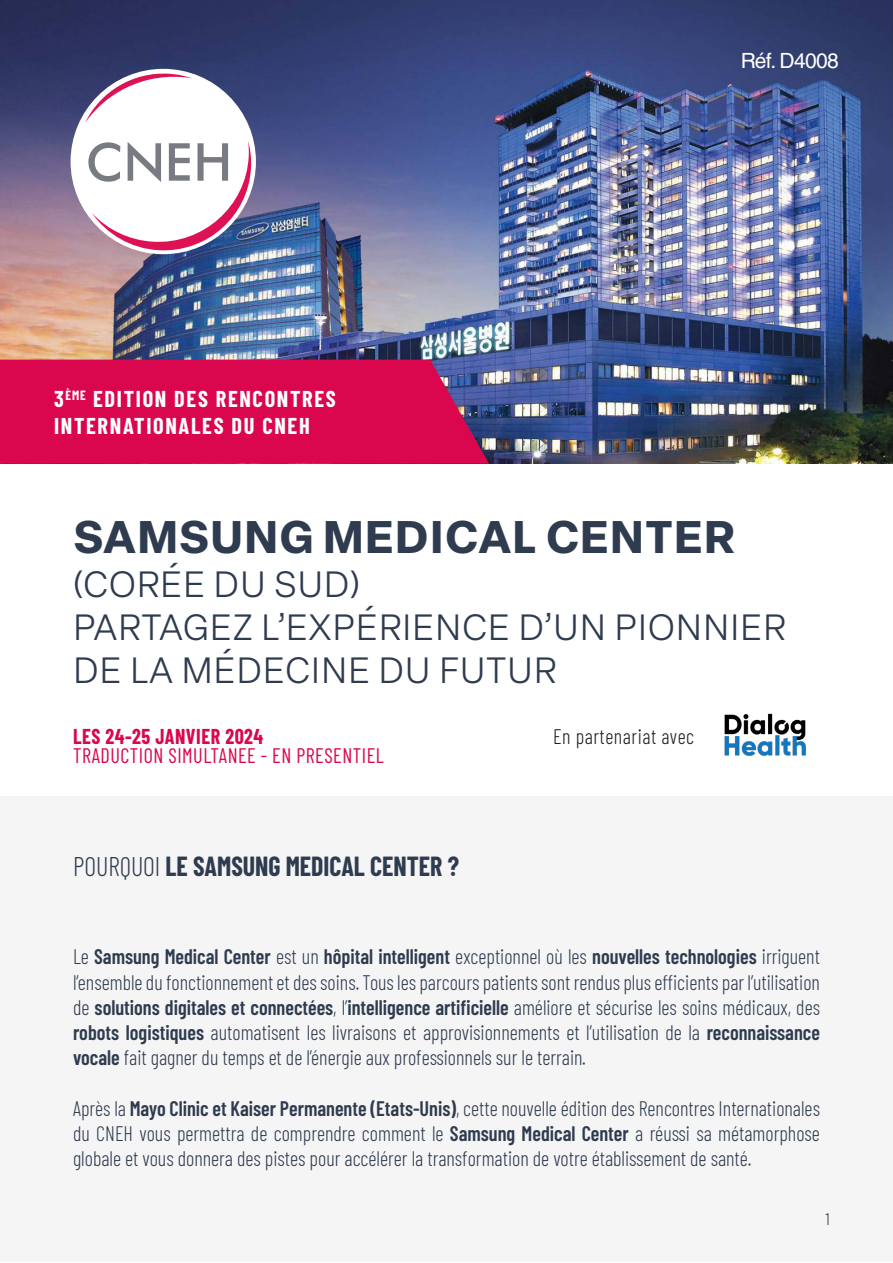
<style>
.page{position:relative;width:893px;height:1263px;background:#fff}
.page>*{position:absolute;margin:0;border:0;box-sizing:border-box;transform-origin:0 0}
.t1{font:700 45px "Elza Text";letter-spacing:.02em;color:#2f3c4f}
.t2{font:300 36px/43.2px "Elza Text";letter-spacing:.02em;color:#2f3c4f}
.t3{font:700 27px "Barlow Condensed";color:#2f3c4f;scale:.96 1}
.t4{font:700 22.35px "Barlow Condensed";letter-spacing:.075em;color:#fff}
.t5{font:300 21px/25.2px "Barlow Condensed";color:#2f3c4f;text-align:justify;scale:.96 1}
.t6{font:21px "Barlow Condensed";letter-spacing:.025em;color:#da074e;scale:.96 1}
.t7{font:700 21px "Barlow Condensed";letter-spacing:.025em;color:#da074e;scale:.96 1}
.t8{font:300 21px "Barlow Condensed";letter-spacing:.025em;color:#231f20;scale:.96 1}
.t9{font:21px "Helvetica LT Std";letter-spacing:-.03em;color:#fff}
.t10{font:300 16.5px "Barlow Condensed";color:#231f20;scale:.9 1}
.s1{font-weight:300}
.s2{font-weight:600}
</style>
<div class="page">
<img style="left:0;top:0;width:893px;height:464px">
<div style="left:0;top:796px;width:893px;height:466px;background:#f5f5f6"></div>
<div style="left:0;top:360px;width:489px;height:104px;background:#da074e"></div>
<img style="left:724px;top:713px;width:82px;height:43px">
<div style="left:71px;top:69px;width:185px;height:185px;background:#fff;border-radius:50%"></div>
<svg style="left:85px;top:72px;width:107px;height:51px"></svg>
<svg style="left:88px;top:141px;width:164px;height:112px"></svg>
<p class="t4" style="left:54px;top:383px;width:283px">3<sup>ÈME</sup> EDITION DES RENCONTRES</p>
<p class="t4" style="left:54px;top:410px;width:257px">INTERNATIONALES DU CNEH</p>
<p class="t9" style="left:741px;top:49px;width:100px">Réf. D4008</p>
<p class="t1" style="left:73px;top:503px;width:663px">SAMSUNG MEDICAL CENTER</p>
<p class="t2" style="left:73px;top:560px;width:288px">(CORÉE DU SUD)</p>
<p class="t2" style="left:73px;top:604px;width:714px">PARTAGEZ L’EXPÉRIENCE D’UN PIONNIER<br>DE LA MÉDECINE DU FUTUR</p>
<p class="t7" style="left:73px;top:721px;width:200px">LES 24-25 JANVIER 2024</p>
<p class="t6" style="left:73px;top:741px;width:325px">TRADUCTION SIMULTANEE - EN PRESENTIEL</p>
<p class="t3" style="left:73px;top:847px;width:403px"><span class="s1">POURQUOI</span> LE SAMSUNG MEDICAL CENTER ?</p>
<p class="t8" style="left:553px;top:721px;width:148px">En partenariat avec</p>
<p class="t5" style="left:73px;top:943px;width:779px">Le <span class="s2">Samsung Medical Center</span> est un <span class="s2">hôpital intelligent</span> exceptionnel où les <span class="s2">nouvelles technologies</span> irriguent l’ensemble du fonctionnement et des soins. Tous les parcours patients sont rendus plus efficients par l’utilisation de <span class="s2">solutions digitales et connectées</span>, l’<span class="s2">intelligence artificielle</span> améliore et sécurise les soins médicaux, des <span class="s2">robots logistiques</span> automatisent les livraisons et approvisionnements et l’utilisation de la <span class="s2">reconnaissance vocale</span> fait gagner du temps et de l’énergie aux professionnels sur le terrain.</p>
<p class="t5" style="left:73px;top:1094px;width:779px">Après la <span class="s2">Mayo Clinic et Kaiser Permanente (Etats-Unis)</span>, cette nouvelle édition des Rencontres Internationales du CNEH vous permettra de comprendre comment le <span class="s2">Samsung Medical Center</span> a réussi sa métamorphose globale et vous donnera des pistes pour accélérer la transformation de votre établissement de santé.</p>
<p class="t10" style="left:826px;top:1208px;width:6px">1</p>
</div>
